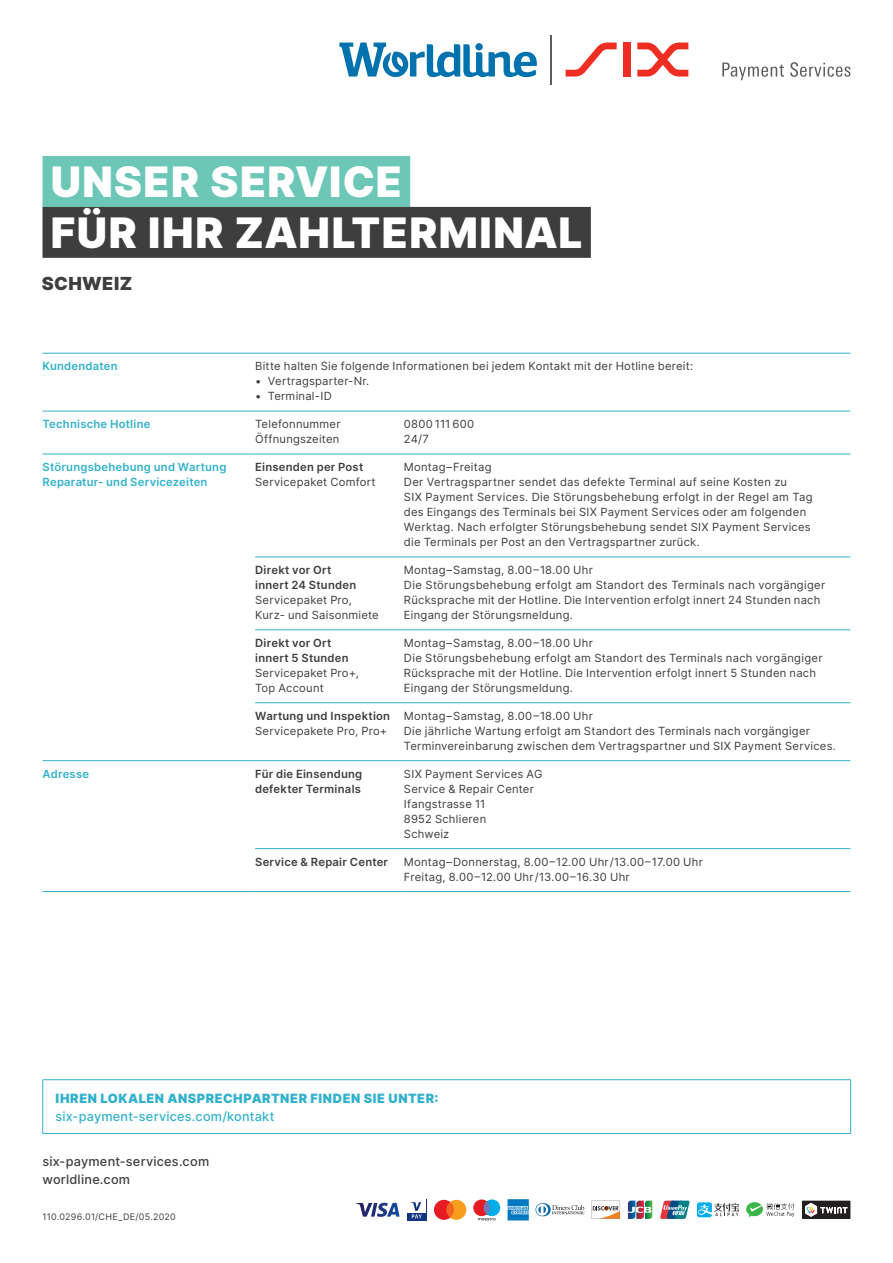
<style>
.page{position:relative;width:893px;height:1263px;background:#fff}
.page>*{position:absolute;margin:0;border:0;box-sizing:border-box;transform-origin:0 0}
.t1{font:900 42px/51px "Inter";letter-spacing:.035em;color:#fff}
.t2{font:900 18px "Inter";letter-spacing:.02em;color:#3e3e3f}
.t3{font:900 12.75px "Inter";letter-spacing:.045em;color:#32b1cc}
.t4{font:500 12.75px/18px "Inter";letter-spacing:.015em;color:#3e3e3f}
.t5{font:500 12.75px "Inter";letter-spacing:.015em;color:#32b1cc}
.t6{font:11.25px/15px "Inter";letter-spacing:.02em;color:#3e3e3f}
.t7{font:600 11.25px/15px "Inter";letter-spacing:.02em;color:#3e3e3f}
.t8{font:600 11.25px/15px "Inter";letter-spacing:.02em;color:#32b1cc}
.t9{font:9px "Inter";letter-spacing:.02em;color:#3e3e3f}
</style>
<div class="page">
<div style="left:43px;top:156px;width:367px;height:51px;background:#6cc7b6"></div>
<div style="left:43px;top:207px;width:548px;height:51px;background:#3e3e3f"></div>
<svg style="left:339px;top:43px;width:198px;height:34px"></svg>
<svg style="left:566px;top:43px;width:51px;height:34px"></svg>
<div style="left:623px;top:43px;width:8px;height:34px;background:#ee2e22"></div>
<svg style="left:637px;top:43px;width:51px;height:34px"></svg>
<svg style="left:722px;top:62px;width:128px;height:18px"></svg>
<hr style="left:550px;top:35px;width:2px;height:49px;background:#5c5c5f">
<hr style="left:43px;top:353px;width:212px;height:1px;background:#32b1cc">
<hr style="left:255px;top:353px;width:149px;height:1px;background:#32b1cc">
<hr style="left:404px;top:353px;width:446px;height:1px;background:#32b1cc">
<hr style="left:43px;top:411px;width:212px;height:1px;background:#32b1cc">
<hr style="left:255px;top:411px;width:149px;height:1px;background:#32b1cc">
<hr style="left:404px;top:411px;width:446px;height:1px;background:#32b1cc">
<hr style="left:43px;top:891px;width:212px;height:1px;background:#32b1cc">
<hr style="left:255px;top:630px;width:149px;height:1px;background:#32b1cc">
<hr style="left:404px;top:630px;width:446px;height:1px;background:#32b1cc">
<hr style="left:255px;top:702px;width:149px;height:1px;background:#32b1cc">
<hr style="left:404px;top:702px;width:446px;height:1px;background:#32b1cc">
<hr style="left:43px;top:760px;width:212px;height:1px;background:#32b1cc">
<hr style="left:255px;top:760px;width:149px;height:1px;background:#32b1cc">
<hr style="left:404px;top:760px;width:446px;height:1px;background:#32b1cc">
<hr style="left:255px;top:848px;width:149px;height:1px;background:#32b1cc">
<hr style="left:404px;top:848px;width:446px;height:1px;background:#32b1cc">
<hr style="left:255px;top:891px;width:149px;height:1px;background:#32b1cc">
<hr style="left:404px;top:891px;width:446px;height:1px;background:#32b1cc">
<hr style="left:43px;top:454px;width:212px;height:1px;background:#32b1cc">
<hr style="left:255px;top:454px;width:149px;height:1px;background:#32b1cc">
<hr style="left:404px;top:454px;width:446px;height:1px;background:#32b1cc">
<hr style="left:255px;top:557px;width:149px;height:1px;background:#32b1cc">
<hr style="left:404px;top:557px;width:446px;height:1px;background:#32b1cc">
<hr style="left:43px;top:1079px;width:808px;height:1px;background:#32b1cc">
<hr style="left:42px;top:1080px;width:1px;height:53px;background:#32b1cc">
<hr style="left:850px;top:1080px;width:1px;height:53px;background:#32b1cc">
<hr style="left:43px;top:1133px;width:808px;height:1px;background:#32b1cc">
<svg style="left:508px;top:1199px;width:21px;height:21px"></svg>
<svg style="left:628px;top:1200px;width:24px;height:19px"></svg>
<svg style="left:356px;top:1203px;width:44px;height:14px"></svg>
<svg style="left:535px;top:1203px;width:50px;height:13px"></svg>
<svg style="left:591px;top:1200px;width:29px;height:19px"></svg>
<div style="left:407px;top:1199px;width:19px;height:21px;background:#10347f"></div>
<div style="left:407px;top:1200px;width:19px;height:13px;background:#fff"></div>
<svg style="left:411px;top:1202px;width:11px;height:16px"></svg>
<svg style="left:802px;top:1201px;width:48px;height:18px"></svg>
<svg style="left:660px;top:1200px;width:30px;height:19px"></svg>
<svg style="left:697px;top:1202px;width:15px;height:15px"></svg>
<svg style="left:697px;top:1203px;width:42px;height:13px"></svg>
<svg style="left:746px;top:1202px;width:48px;height:15px"></svg>
<svg style="left:473px;top:1199px;width:27px;height:21px"></svg>
<svg style="left:434px;top:1200px;width:32px;height:20px"></svg>
<h1 class="t1" style="left:51px;top:155px;width:533px">UNSER SERVICE<br>FÜR IHR ZAHLTERMINAL</h1>
<h2 class="t2" style="left:42px;top:270px;width:92px">SCHWEIZ</h2>
<p class="t8" style="left:43px;top:359px;width:77px">Kundendaten</p>
<p class="t6" style="left:255px;top:359px;width:440px">Bitte halten Sie folgende Informationen bei jedem Kontakt mit der Hotline bereit:</p>
<p class="t6" style="left:255px;top:374px;width:116px">• Vertragsparter-Nr.</p>
<p class="t6" style="left:255px;top:389px;width:78px">• Terminal-ID</p>
<p class="t8" style="left:43px;top:416px;width:109px">Technische Hotline</p>
<p class="t6" style="left:255px;top:416px;width:87px">Telefonnummer<br>Öffnungszeiten</p>
<p class="t6" style="left:404px;top:416px;width:72px">0800 111 600<br>24/7</p>
<p class="t8" style="left:43px;top:459px;width:185px">Störungsbehebung und Wartung<br>Reparatur- und Servicezeiten</p>
<p class="t7" style="left:255px;top:459px;width:110px">Einsenden per Post</p>
<p class="t6" style="left:404px;top:459px;width:410px">Montag – Freitag<br>Der Vertragspartner sendet das defekte Terminal auf seine Kosten zu<br>SIX Payment Services. Die Störungsbehebung erfolgt in der Regel am Tag des Eingangs des Terminals bei SIX Payment Services oder am folgenden Werktag. Nach erfolgter Störungsbehebung sendet SIX Payment Services die Terminals per Post an den Vertragspartner zurück.</p>
<p class="t6" style="left:255px;top:474px;width:122px">Servicepaket Comfort</p>
<p class="t7" style="left:255px;top:562px;width:103px">Direkt vor Ort innert 24 Stunden</p>
<p class="t6" style="left:255px;top:592px;width:125px">Servicepaket Pro,<br>Kurz- und Saisonmiete</p>
<p class="t7" style="left:255px;top:635px;width:95px">Direkt vor Ort innert 5 Stunden</p>
<p class="t6" style="left:255px;top:665px;width:105px">Servicepaket Pro+,<br>Top Account</p>
<p class="t7" style="left:255px;top:708px;width:136px">Wartung und Inspektion</p>
<p class="t6" style="left:255px;top:723px;width:134px">Servicepakete Pro, Pro+</p>
<p class="t6" style="left:404px;top:562px;width:423px">Montag – Samstag, 8.00 – 18.00 Uhr<br>Die Störungsbehebung erfolgt am Standort des Terminals nach vorgängiger Rücksprache mit der Hotline. Die Intervention erfolgt innert 24 Stunden nach Eingang der Störungsmeldung.</p>
<p class="t6" style="left:404px;top:635px;width:420px">Montag – Samstag, 8.00 – 18.00 Uhr<br>Die Störungsbehebung erfolgt am Standort des Terminals nach vorgängiger Rücksprache mit der Hotline. Die Intervention erfolgt innert 5 Stunden nach Eingang der Störungsmeldung.</p>
<p class="t6" style="left:404px;top:708px;width:433px">Montag – Samstag, 8.00 – 18.00 Uhr<br>Die jährliche Wartung erfolgt am Standort des Terminals nach vorgängiger<br>Terminvereinbarung zwischen dem Vertragspartner und SIX Payment Services.</p>
<p class="t8" style="left:43px;top:766px;width:48px">Adresse</p>
<p class="t7" style="left:255px;top:766px;width:109px">Für die Einsendung defekter Terminals</p>
<p class="t6" style="left:404px;top:766px;width:140px">SIX Payment Services AG<br>Service &amp; Repair Center<br>Ifangstrasse 11<br>8952 Schlieren<br>Schweiz</p>
<p class="t7" style="left:255px;top:854px;width:134px">Service &amp; Repair Center</p>
<p class="t6" style="left:404px;top:854px;width:300px">Montag – Donnerstag, 8.00 – 12.00 Uhr /13.00 – 17.00 Uhr<br>Freitag, 8.00 – 12.00 Uhr /13.00 – 16.30 Uhr</p>
<p class="t3" style="left:56px;top:1089px;width:384px">IHREN LOKALEN ANSPRECHPARTNER FINDEN SIE UNTER:</p>
<p class="t5" style="left:55px;top:1107px;width:221px">six-payment-services.com/kontakt</p>
<p class="t4" style="left:43px;top:1152px;width:168px">six-payment-services.com worldline.com</p>
<p class="t9" style="left:43px;top:1210px;width:135px">110.0296.01/CHE_DE/05.2020</p>
</div>
